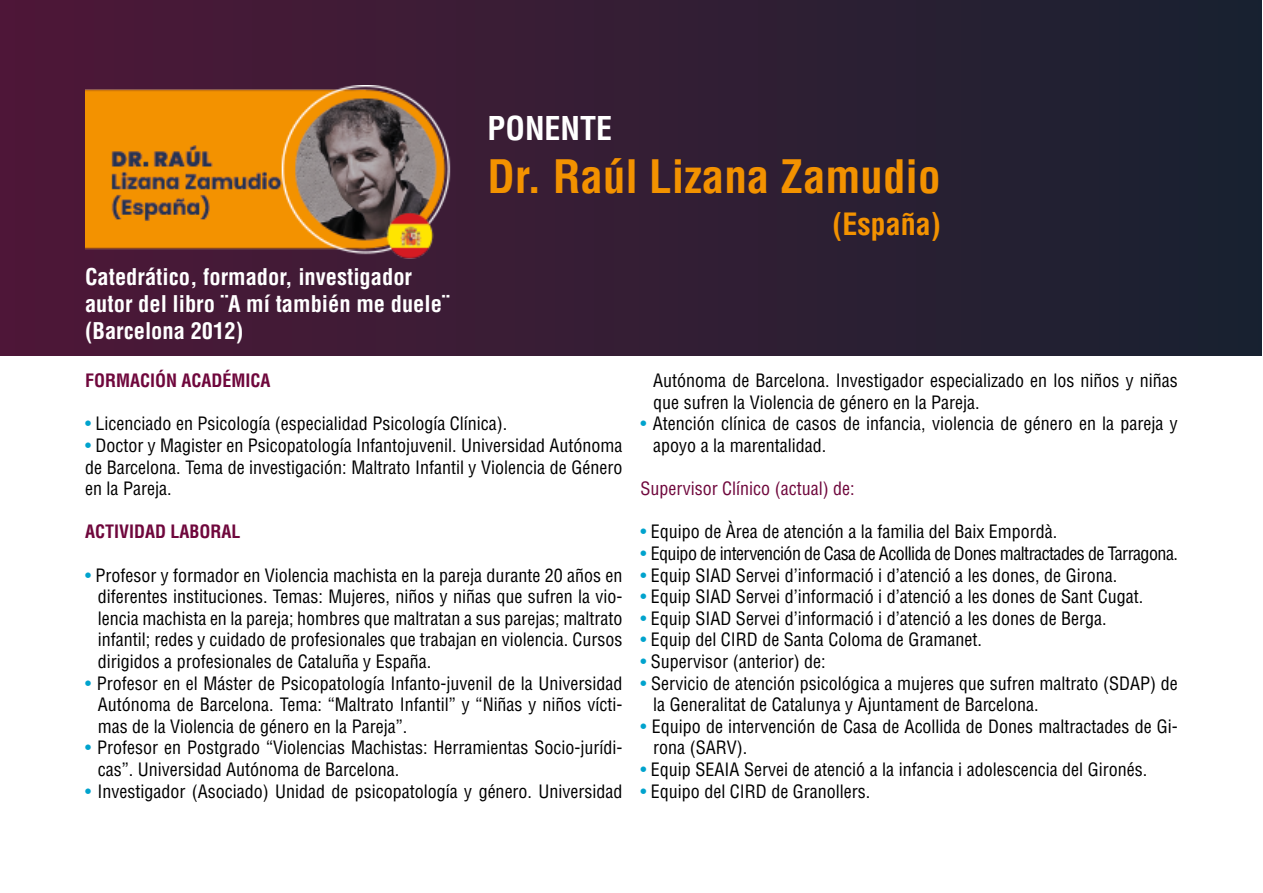
<style>
.page{position:relative;width:1263px;height:893px;background:#fff}
.page>*{position:absolute;margin:0;border:0;box-sizing:border-box;transform-origin:0 0}
.t1{font:700 condensed 45px "Helvetica LT Std";color:#f39200}
.t2{font:700 condensed 32.1px "Helvetica LT Std";color:#fff}
.t3{font:700 condensed 30px "Helvetica LT Std";color:#f39200}
.t4{font:700 condensed 22.5px/27px "Helvetica LT Std";color:#fff}
.t5{font:condensed 18px/21.6px "Helvetica LT Std";color:#000}
.t6{font:condensed 18px "Helvetica LT Std";letter-spacing:-.03em;color:#000}
.t7{font:700 condensed 18px "Helvetica LT Std";color:#6f073c}
.t8{font:condensed 18px "Helvetica LT Std";color:#6f073c}
.s1{color:#00a3cd}
</style>
<div class="page">
<div style="left:0;top:0;width:1262px;height:355px;background:linear-gradient(to right,#4f1838,#192230)"></div>
<img style="left:85px;top:85px;width:374px;height:174px">
<h2 class="t2" style="left:488px;top:108px;width:126px">PONENTE</h2>
<h1 class="t1" style="left:488px;top:149px;width:454px">Dr. Raúl Lizana Zamudio</h1>
<h3 class="t3" style="left:832px;top:205px;width:110px">(España)</h3>
<p class="t4" style="left:85px;top:263px;width:366px">Catedrático, formador, investigador autor del libro ¨A mí también me duele¨ (Barcelona 2012)</p>
<p class="t7" style="left:85px;top:369px;width:187px">FORMACIÓN ACADÉMICA</p>
<p class="t5" style="left:85px;top:413px;width:424px"><span class="s1">•</span> Licenciado en Psicología (especialidad Psicología Clínica).</p>
<p class="t5" style="left:85px;top:434px;width:539px;text-align:justify"><span class="s1">•</span> Doctor y Magister en Psicopatología Infantojuvenil. Universidad Autónoma de Barcelona. Tema de investigación: Maltrato Infantil y Violencia de Género en la Pareja.</p>
<p class="t7" style="left:85px;top:520px;width:157px">ACTIVIDAD LABORAL</p>
<p class="t5" style="left:98px;top:564px;width:526px;text-align:justify;text-indent:-13px"><span class="s1">•</span> Profesor y formador en Violencia machista en la pareja durante 20 años en diferentes instituciones. Temas: Mujeres, niños y niñas que sufren la vio&shy;lencia machista en la pareja; hombres que maltratan a sus parejas; maltrato infantil; redes y cuidado de profesionales que trabajan en violencia. Cursos dirigidos a profesionales de Cataluña y España.</p>
<p class="t5" style="left:98px;top:672px;width:526px;text-align:justify;text-indent:-13px"><span class="s1">•</span> Profesor en el Máster de Psicopatología Infanto-juvenil de la Universidad Autónoma de Barcelona. Tema: “Maltrato Infantil” y “Niñas y niños vícti&shy;mas de la Violencia de género en la Pareja”.</p>
<p class="t5" style="left:98px;top:737px;width:526px;text-indent:-13px"><span class="s1">•</span> Profesor en Postgrado “Violencias Machistas: Herramientas Socio-jurídi&shy;cas”. Universidad Autónoma de Barcelona.</p>
<p class="t5" style="left:85px;top:780px;width:539px"><span class="s1">•</span> Investigador (Asociado) Unidad de psicopatología y género. Universidad</p>
<p class="t5" style="left:653px;top:370px;width:526px">Autónoma de Barcelona. Investigador especializado en los niños y niñas que sufren la Violencia de género en la Pareja.</p>
<p class="t5" style="left:653px;top:413px;width:526px;text-indent:-13px"><span class="s1">•</span> Atención clínica de casos de infancia, violencia de género en la pareja y apoyo a la marentalidad.</p>
<p class="t8" style="left:640px;top:477px;width:216px">Supervisor Clínico (actual) de:</p>
<p class="t5" style="left:640px;top:521px;width:418px"><span class="s1">•</span> Equipo de Àrea de atención a la familia del Baix Empordà.</p>
<p class="t6" style="left:640px;top:542px;width:539px"><span class="s1">•</span> Equipo de intervención de Casa de Acollida de Dones maltractades de Tarragona.</p>
<p class="t5" style="left:640px;top:564px;width:478px"><span class="s1">•</span> Equip SIAD Servei d’informació i d’atenció a les dones, de Girona.</p>
<p class="t5" style="left:640px;top:586px;width:504px"><span class="s1">•</span> Equip SIAD Servei d’informació i d’atenció a les dones de Sant Cugat.</p>
<p class="t5" style="left:640px;top:607px;width:468px"><span class="s1">•</span> Equip SIAD Servei d’informació i d’atenció a les dones de Berga.</p>
<p class="t5" style="left:640px;top:629px;width:343px"><span class="s1">•</span> Equip del CIRD de Santa Coloma de Gramanet.</p>
<p class="t5" style="left:640px;top:650px;width:187px"><span class="s1">•</span> Supervisor (anterior) de:</p>
<p class="t5" style="left:653px;top:672px;width:526px;text-indent:-13px"><span class="s1">•</span> Servicio de atención psicológica a mujeres que sufren maltrato (SDAP) de la Generalitat de Catalunya y Ajuntament de Barcelona.</p>
<p class="t5" style="left:653px;top:715px;width:526px;text-indent:-13px"><span class="s1">•</span> Equipo de intervención de Casa de Acollida de Dones maltractades de Gi&shy;rona (SARV).</p>
<p class="t5" style="left:640px;top:758px;width:508px"><span class="s1">•</span> Equip SEAIA Servei de atenció a la infancia i adolescencia del Gironés.</p>
<p class="t5" style="left:640px;top:780px;width:231px"><span class="s1">•</span> Equipo del CIRD de Granollers.</p>
</div>
